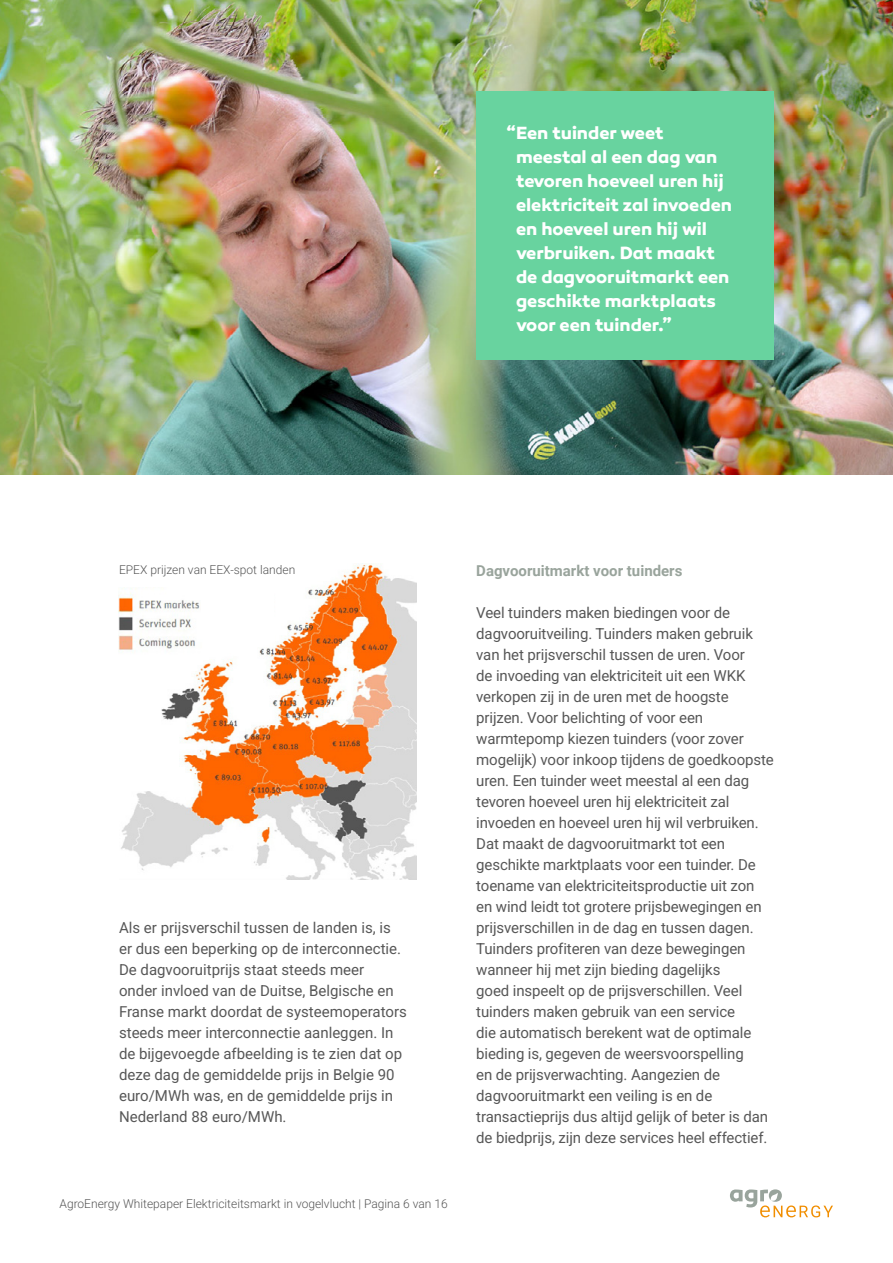
<style>
.page{position:relative;width:893px;height:1263px;background:#fff}
.page>*{position:absolute;margin:0;border:0;box-sizing:border-box;transform-origin:0 0}
.t1{font:700 18px/24px "Canaro W00";letter-spacing:-.005em;color:#fff}
.t2{font:15px/21px "Roboto";letter-spacing:-.005em;color:#575757}
.t3{font:700 15px "Roboto";color:#99a49c}
.t4{font:12px "Roboto";color:#575757}
</style>
<div class="page">
<img style="left:0;top:0;width:893px;height:474px">
<div style="left:476px;top:91px;width:298px;height:269px;background:#68d39f"></div>
<img style="left:121px;top:563px;width:296px;height:317px">
<img style="left:118px;top:588px;width:91px;height:71px">
<div style="left:202px;top:593px;width:72px;height:27px;background:#fff"></div>
<svg style="left:730px;top:1189px;width:103px;height:28px"></svg>
<p class="t1" style="left:516px;top:120px;width:217px;text-indent:-10px">“Een tuinder weet meestal al een dag van tevoren hoeveel uren hij elektriciteit zal invoeden en hoeveel uren hij wil verbruiken. Dat maakt de dagvooruitmarkt een geschikte marktplaats voor een tuinder.”</p>
<p class="t4" style="left:119px;top:561px;width:178px">EPEX prijzen van EEX-spot landen</p>
<p class="t2" style="left:119px;top:917px;width:289px">Als er prijsverschil tussen de landen is, is er dus een beperking op de interconnectie.<br>De dagvooruitprijs staat steeds meer<br>onder invloed van de Duitse, Belgische en Franse markt doordat de systeemoperators steeds meer interconnectie aanleggen. In de bijgevoegde afbeelding is te zien dat op deze dag de gemiddelde prijs in Belgie 90 euro/MWh was, en de gemiddelde prijs in Nederland 88 euro/MWh.</p>
<p class="t4" style="left:60px;top:1195px;width:390px">AgroEnergy Whitepaper Elektriciteitsmarkt in vogelvlucht | Pagina 6 van 16</p>
<p class="t3" style="left:476px;top:560px;width:208px">Dagvooruitmarkt voor tuinders</p>
<p class="t2" style="left:476px;top:601px;width:299px">Veel tuinders maken biedingen voor de dagvooruitveiling. Tuinders maken gebruik van het prijsverschil tussen de uren. Voor<br>de invoeding van elektriciteit uit een WKK verkopen zij in de uren met de hoogste prijzen. Voor belichting of voor een warmtepomp kiezen tuinders (voor zover mogelijk) voor inkoop tijdens de goedkoopste uren. Een tuinder weet meestal al een dag tevoren hoeveel uren hij elektriciteit zal invoeden en hoeveel uren hij wil verbruiken.<br>Dat maakt de dagvooruitmarkt tot een geschikte marktplaats voor een tuinder. De toename van elektriciteitsproductie uit zon en wind leidt tot grotere prijsbewegingen en prijsverschillen in de dag en tussen dagen.<br>Tuinders profiteren van deze bewegingen wanneer hij met zijn bieding dagelijks<br>goed inspeelt op de prijsverschillen. Veel tuinders maken gebruik van een service<br>die automatisch berekent wat de optimale bieding is, gegeven de weersvoorspelling<br>en de prijsverwachting. Aangezien de dagvooruitmarkt een veiling is en de transactieprijs dus altijd gelijk of beter is dan de biedprijs, zijn deze services heel effectief.</p>
</div>
